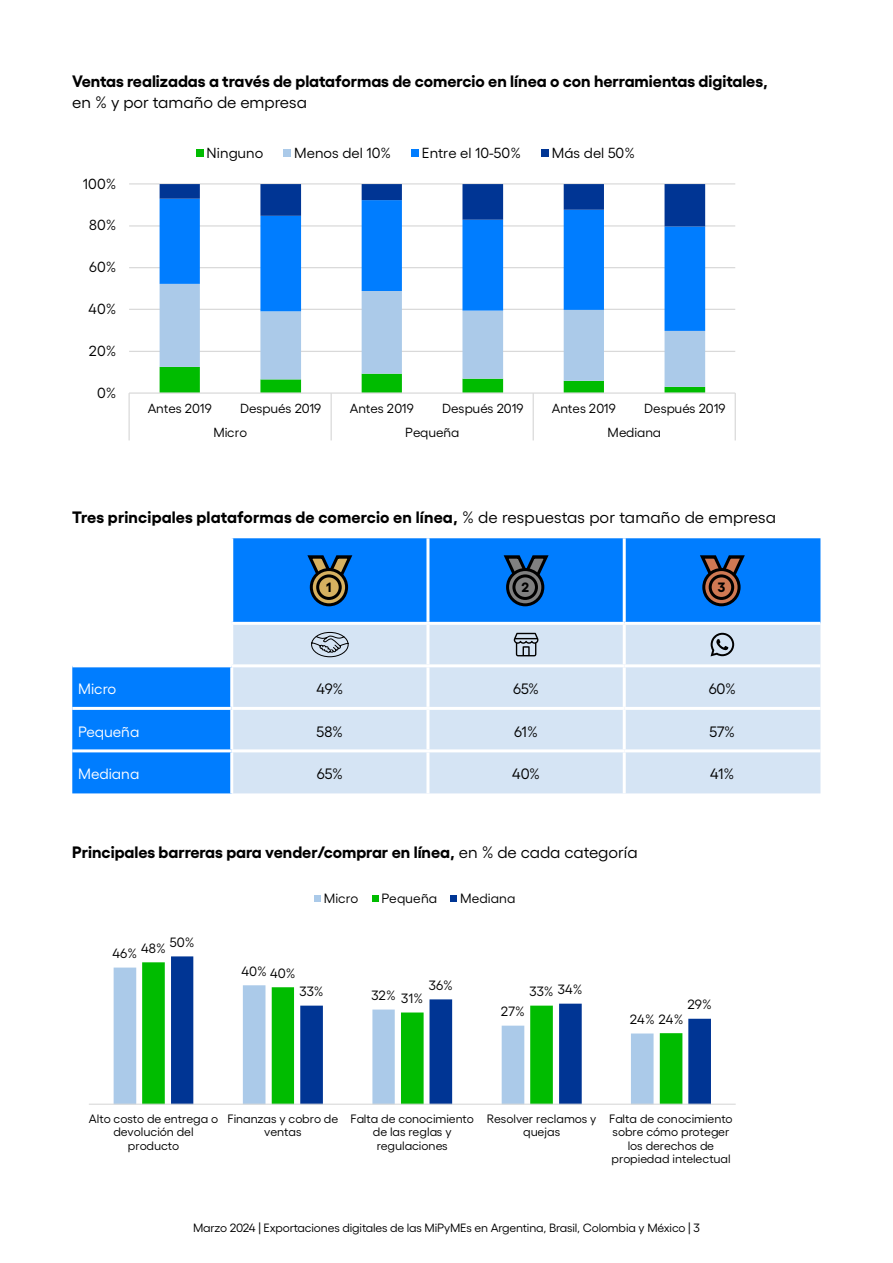
<style>
.page{position:relative;width:893px;height:1263px;background:#fff}
.page>*{position:absolute;margin:0;border:0;box-sizing:border-box;transform-origin:0 0}
.t1{font:700 16.5px "Gellix";color:#000}
.t2{font:16.5px "Gellix";color:#000}
.t3{font:15px "Gellix";color:#000}
.t4{font:15px "Gellix";color:#fff}
.t5{font:14.55px "Gellix";letter-spacing:.005em;color:#000}
.t6{font:13.5px "Gellix";letter-spacing:.005em;color:#000}
.t7{font:700 13.5px "Gellix";color:#000}
.t8{font:13.2px "Gellix";color:#000}
.t9{font:12.15px/13.5px "Gellix";color:#000;text-align:center}
.t10{font:12px "Gellix";letter-spacing:-.01em;color:#000}
.s1{font-weight:400}
</style>
<div class="page">
<hr style="left:129px;top:351px;width:606px;height:1px;background:#d9d9d9">
<hr style="left:129px;top:309px;width:606px;height:1px;background:#d9d9d9">
<hr style="left:129px;top:267px;width:606px;height:1px;background:#d9d9d9">
<hr style="left:129px;top:225px;width:606px;height:2px;background:#d9d9d9">
<hr style="left:129px;top:183px;width:606px;height:1px;background:#d9d9d9">
<svg style="left:160px;top:331px;width:545px;height:36px"></svg>
<svg style="left:160px;top:226px;width:545px;height:105px"></svg>
<svg style="left:160px;top:184px;width:545px;height:42px"></svg>
<hr style="left:129px;top:392px;width:606px;height:2px;background:#d9d9d9">
<svg style="left:129px;top:394px;width:1px;height:46px"></svg>
<svg style="left:160px;top:367px;width:545px;height:73px"></svg>
<svg style="left:735px;top:393px;width:1px;height:47px"></svg>
<div style="left:196px;top:149px;width:7px;height:8px;background:#00bc00"></div>
<div style="left:284px;top:149px;width:7px;height:8px;background:#abcae9"></div>
<div style="left:411px;top:149px;width:8px;height:8px;background:#007dff"></div>
<div style="left:541px;top:149px;width:8px;height:8px;background:#003594"></div>
<svg style="left:72px;top:538px;width:748px;height:255px;fill:#007dff"></svg>
<div style="left:233px;top:625px;width:587px;height:168px;background:#d5e4f4"></div>
<hr style="left:230px;top:538px;width:3px;height:84px;background:#fff">
<hr style="left:426px;top:538px;width:3px;height:84px;background:#fff">
<hr style="left:623px;top:538px;width:3px;height:84px;background:#fff">
<hr style="left:72px;top:622px;width:160px;height:3px;background:#fff">
<hr style="left:232px;top:622px;width:196px;height:3px;background:#fff">
<hr style="left:230px;top:625px;width:3px;height:39px;background:#fff">
<hr style="left:428px;top:622px;width:196px;height:3px;background:#fff">
<hr style="left:426px;top:625px;width:3px;height:39px;background:#fff">
<hr style="left:624px;top:622px;width:196px;height:3px;background:#fff">
<hr style="left:623px;top:625px;width:3px;height:39px;background:#fff">
<hr style="left:72px;top:664px;width:160px;height:3px;background:#fff">
<hr style="left:232px;top:664px;width:196px;height:3px;background:#fff">
<hr style="left:230px;top:667px;width:3px;height:40px;background:#fff">
<hr style="left:428px;top:664px;width:196px;height:3px;background:#fff">
<hr style="left:426px;top:667px;width:3px;height:40px;background:#fff">
<hr style="left:624px;top:664px;width:196px;height:3px;background:#fff">
<hr style="left:623px;top:667px;width:3px;height:40px;background:#fff">
<hr style="left:72px;top:707px;width:160px;height:3px;background:#fff">
<hr style="left:232px;top:707px;width:196px;height:3px;background:#fff">
<hr style="left:230px;top:710px;width:3px;height:39px;background:#fff">
<hr style="left:428px;top:707px;width:196px;height:3px;background:#fff">
<hr style="left:426px;top:710px;width:3px;height:39px;background:#fff">
<hr style="left:624px;top:707px;width:196px;height:3px;background:#fff">
<hr style="left:623px;top:710px;width:3px;height:39px;background:#fff">
<hr style="left:72px;top:749px;width:160px;height:3px;background:#fff">
<hr style="left:232px;top:749px;width:196px;height:3px;background:#fff">
<hr style="left:230px;top:752px;width:3px;height:41px;background:#fff">
<hr style="left:428px;top:749px;width:196px;height:3px;background:#fff">
<hr style="left:426px;top:752px;width:3px;height:41px;background:#fff">
<hr style="left:624px;top:749px;width:196px;height:3px;background:#fff">
<hr style="left:623px;top:752px;width:3px;height:41px;background:#fff">
<svg style="left:305px;top:554px;width:50px;height:35px"></svg>
<svg style="left:311px;top:569px;width:36px;height:36px"></svg>
<div style="left:310px;top:568px;width:38px;height:38px;border:3px solid #000;border-radius:50%"></div>
<div style="left:318px;top:576px;width:22px;height:22px;background:#d6b160;border-radius:50%"></div>
<div style="left:316px;top:574px;width:26px;height:26px;border:3px solid #000;border-radius:50%"></div>
<svg style="left:501px;top:554px;width:50px;height:35px"></svg>
<svg style="left:508px;top:569px;width:35px;height:36px"></svg>
<div style="left:506px;top:568px;width:38px;height:38px;border:3px solid #000;border-radius:50%"></div>
<div style="left:514px;top:576px;width:22px;height:22px;background:#808080;border-radius:50%"></div>
<div style="left:512px;top:574px;width:26px;height:26px;border:3px solid #000;border-radius:50%"></div>
<svg style="left:697px;top:554px;width:50px;height:35px"></svg>
<svg style="left:704px;top:569px;width:35px;height:36px"></svg>
<div style="left:702px;top:568px;width:39px;height:38px;border:3px solid #000;border-radius:50%"></div>
<div style="left:710px;top:576px;width:23px;height:22px;background:#cf7953;border-radius:50%"></div>
<div style="left:709px;top:574px;width:25px;height:26px;border:3px solid #000;border-radius:50%"></div>
<svg style="left:311px;top:631px;width:38px;height:27px"></svg>
<svg style="left:514px;top:633px;width:25px;height:23px"></svg>
<svg style="left:710px;top:633px;width:24px;height:23px"></svg>
<div style="left:114px;top:967px;width:23px;height:136px;background:#abcae9"></div>
<svg style="left:142px;top:962px;width:23px;height:141px;background:#04bd04"></svg>
<svg style="left:171px;top:956px;width:540px;height:147px"></svg>
<hr style="left:89px;top:1103px;width:647px;height:2px;background:#d9d9d9">
<div style="left:314px;top:895px;width:7px;height:7px;background:#abcae9"></div>
<div style="left:372px;top:895px;width:7px;height:7px;background:#00bc00"></div>
<div style="left:450px;top:895px;width:7px;height:7px;background:#003594"></div>
<p class="t1" style="left:72px;top:68px;width:697px">Ventas realizadas a través de plataformas de comercio en línea o con herramientas digitales,</p>
<p class="t2" style="left:72px;top:90px;width:236px">en % y por tamaño de empresa</p>
<p class="t5" style="left:83px;top:172px;width:35px">100%</p>
<p class="t5" style="left:89px;top:214px;width:29px">80%</p>
<p class="t5" style="left:89px;top:256px;width:29px">60%</p>
<p class="t5" style="left:89px;top:298px;width:29px">40%</p>
<p class="t5" style="left:89px;top:340px;width:29px">20%</p>
<p class="t5" style="left:97px;top:381px;width:21px">0%</p>
<p class="t5" style="left:207px;top:141px;width:58px">Ninguno</p>
<p class="t5" style="left:294px;top:141px;width:99px">Menos del 10%</p>
<p class="t5" style="left:422px;top:141px;width:101px">Entre el 10-50%</p>
<p class="t5" style="left:552px;top:141px;width:85px">Más del 50%</p>
<p class="t8" style="left:148px;top:398px;width:66px">Antes 2019</p>
<p class="t8" style="left:240px;top:398px;width:83px">Después 2019</p>
<p class="t8" style="left:350px;top:398px;width:66px">Antes 2019</p>
<p class="t8" style="left:442px;top:398px;width:83px">Después 2019</p>
<p class="t8" style="left:552px;top:398px;width:66px">Antes 2019</p>
<p class="t8" style="left:644px;top:398px;width:83px">Después 2019</p>
<p class="t8" style="left:213px;top:422px;width:35px">Micro</p>
<p class="t8" style="left:405px;top:422px;width:56px">Pequeña</p>
<p class="t8" style="left:608px;top:422px;width:55px">Mediana</p>
<p class="t1" style="left:72px;top:504px;width:705px">Tres principales plataformas de comercio en línea, <span class="s1">% de respuestas por tamaño de empresa</span></p>
<p class="t7" style="left:326px;top:577px;width:7px">1</p>
<p class="t7" style="left:521px;top:577px;width:9px">2</p>
<p class="t7" style="left:718px;top:577px;width:9px">3</p>
<p class="t4" style="left:78px;top:677px;width:39px">Micro</p>
<p class="t3" style="left:316px;top:677px;width:28px">49%</p>
<p class="t3" style="left:513px;top:677px;width:28px">65%</p>
<p class="t3" style="left:709px;top:677px;width:29px">60%</p>
<p class="t4" style="left:78px;top:720px;width:63px">Pequeña</p>
<p class="t3" style="left:317px;top:720px;width:28px">58%</p>
<p class="t3" style="left:514px;top:720px;width:25px">61%</p>
<p class="t3" style="left:710px;top:720px;width:27px">57%</p>
<p class="t4" style="left:78px;top:762px;width:63px">Mediana</p>
<p class="t3" style="left:317px;top:762px;width:28px">65%</p>
<p class="t3" style="left:512px;top:762px;width:29px">40%</p>
<p class="t3" style="left:710px;top:762px;width:26px">41%</p>
<p class="t1" style="left:72px;top:839px;width:567px">Principales barreras para vender/comprar en línea, <span class="s1">en % de cada categoría</span></p>
<p class="t6" style="left:170px;top:932px;width:26px">50%</p>
<p class="t6" style="left:141px;top:938px;width:26px">48%</p>
<p class="t6" style="left:112px;top:943px;width:26px">46%</p>
<p class="t6" style="left:241px;top:961px;width:27px">40%</p>
<p class="t6" style="left:270px;top:963px;width:27px">40%</p>
<p class="t6" style="left:324px;top:887px;width:36px">Micro</p>
<p class="t6" style="left:381px;top:887px;width:57px">Pequeña</p>
<p class="t6" style="left:460px;top:887px;width:57px">Mediana</p>
<p class="t6" style="left:299px;top:981px;width:26px">33%</p>
<p class="t6" style="left:429px;top:975px;width:26px">36%</p>
<p class="t6" style="left:558px;top:979px;width:26px">34%</p>
<p class="t6" style="left:529px;top:981px;width:26px">33%</p>
<p class="t6" style="left:371px;top:985px;width:26px">32%</p>
<p class="t6" style="left:401px;top:988px;width:23px">31%</p>
<p class="t6" style="left:501px;top:1001px;width:25px">27%</p>
<p class="t6" style="left:687px;top:994px;width:26px">29%</p>
<p class="t6" style="left:630px;top:1009px;width:55px">24% 24%</p>
<p class="t9" style="left:89px;top:1110px;width:131px">Alto costo de entrega o devolución del producto</p>
<p class="t9" style="left:227px;top:1110px;width:112px">Finanzas y cobro de ventas</p>
<p class="t9" style="left:350px;top:1110px;width:125px">Falta de conocimiento de las reglas y regulaciones</p>
<p class="t9" style="left:487px;top:1110px;width:111px">Resolver reclamos y quejas</p>
<p class="t9" style="left:609px;top:1110px;width:125px">Falta de conocimiento sobre cómo proteger los derechos de propiedad intelectual</p>
<p class="t10" style="left:193px;top:1219px;width:508px">Marzo 2024 | Exportaciones digitales de las MiPyMEs en Argentina, Brasil, Colombia y México | 3</p>
</div>
